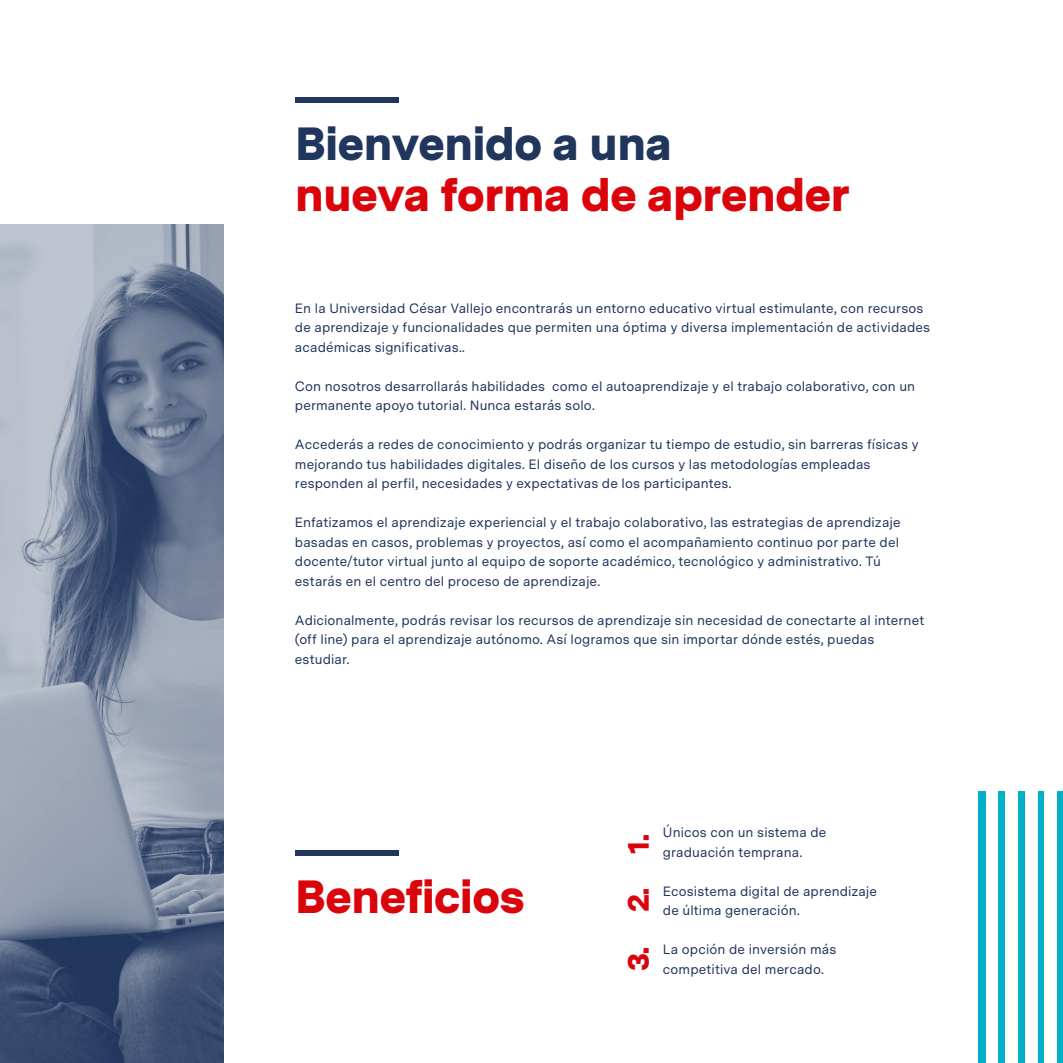
<style>
.page{position:relative;width:1063px;height:1063px;background:#fff}
.page>*{position:absolute;margin:0;border:0;box-sizing:border-box;transform-origin:0 0}
.t1{font:900 46.5px "Messina Sans";letter-spacing:-.02em;color:#db040b}
.t2{font:900 46.5px "Messina Sans";letter-spacing:-.02em;color:#20365d}
.t3{font:900 46.5px "Messina Sans";letter-spacing:-.02em;color:#da040b}
.t4{font:900 30px "Messina Sans";color:#da040b}
.t5{font:13.5px/19.5px "Messina Sans";letter-spacing:.01em;color:#20365d}
</style>
<div class="page">
<div style="left:295px;top:97px;width:103px;height:6px;background:#20365d"></div>
<div style="left:295px;top:850px;width:103px;height:6px;background:#20365d"></div>
<svg style="left:0;top:225px;width:224px;height:838px"></svg>
<div style="left:978px;top:792px;width:7px;height:271px;background:#00b0c6"></div>
<div style="left:998px;top:792px;width:7px;height:271px;background:#00b0c6"></div>
<div style="left:1018px;top:792px;width:6px;height:271px;background:#00b0c6"></div>
<div style="left:1038px;top:792px;width:6px;height:271px;background:#00b0c6"></div>
<svg style="left:1058px;top:792px;width:5px;height:271px"></svg>
<h1 class="t2" style="left:295px;top:109px;width:379px">Bienvenido a una</h1>
<h1 class="t1" style="left:295px;top:160px;width:557px">nueva forma de aprender</h1>
<p class="t5" style="left:295px;top:298px;width:637px">En la Universidad César Vallejo encontrarás un entorno educativo virtual estimulante, con recursos de aprendizaje y funcionalidades que permiten una óptima y diversa implementación de actividades académicas significativas..</p>
<p class="t5" style="left:295px;top:376px;width:622px">Con nosotros desarrollarás habilidades como el autoaprendizaje y el trabajo colaborativo, con un permanente apoyo tutorial. Nunca estarás solo.</p>
<p class="t5" style="left:295px;top:434px;width:625px">Accederás a redes de conocimiento y podrás organizar tu tiempo de estudio, sin barreras físicas y mejorando tus habilidades digitales. El diseño de los cursos y las metodologías empleadas responden al perfil, necesidades y expectativas de los participantes.</p>
<p class="t5" style="left:295px;top:512px;width:607px">Enfatizamos el aprendizaje experiencial y el trabajo colaborativo, las estrategias de aprendizaje basadas en casos, problemas y proyectos, así como el acompañamiento continuo por parte del docente/tutor virtual junto al equipo de soporte académico, tecnológico y administrativo. Tú estarás en el centro del proceso de aprendizaje.</p>
<p class="t5" style="left:295px;top:610px;width:631px">Adicionalmente, podrás revisar los recursos de aprendizaje sin necesidad de conectarte al internet (off line) para el aprendizaje autónomo. Así logramos que sin importar dónde estés, puedas estudiar.</p>
<h1 class="t3" style="left:295px;top:862px;width:231px">Beneficios</h1>
<h2 class="t4" style="left:616px;top:971px;width:138px;rotate:-90deg">3. 2. 1.</h2>
<p class="t5" style="left:663px;top:822px;width:165px">Únicos con un sistema de graduación temprana.</p>
<p class="t5" style="left:663px;top:881px;width:216px">Ecosistema digital de aprendizaje de última generación.</p>
<p class="t5" style="left:663px;top:939px;width:175px">La opción de inversión más competitiva del mercado.</p>
</div>
